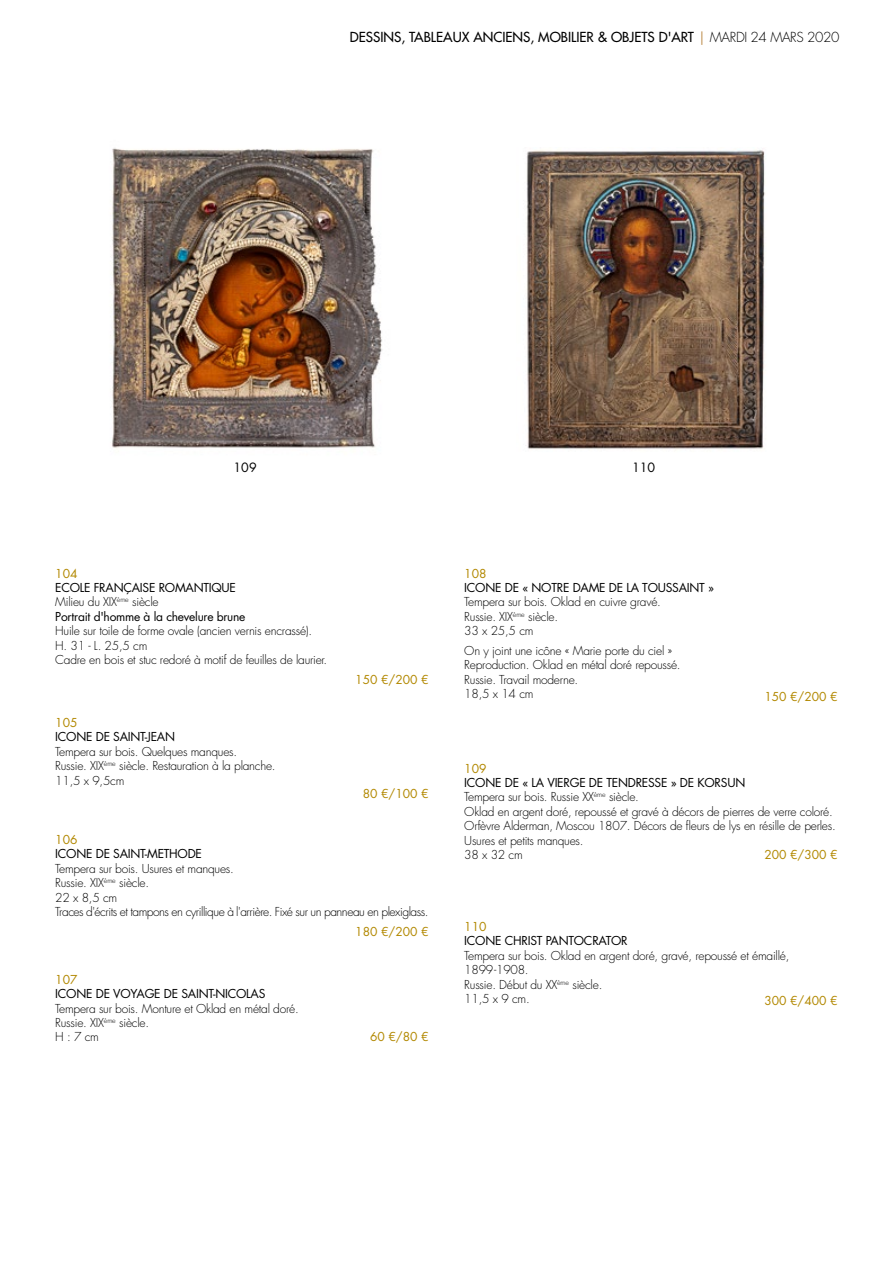
<style>
.page{position:relative;width:893px;height:1263px;background:#fff}
.page>*{position:absolute;margin:0;border:0;box-sizing:border-box;transform-origin:0 0}
.t1{font:13.5px "Futura";color:#000}
.t2{font:12.45px "Futura Std";color:#000}
.t3{font:300 12px/14.4px "Futura Std";letter-spacing:-.02em;color:#000}
.t4{font:12px/14.4px "Futura Std";letter-spacing:-.02em;color:#000}
.t5{font:300 12px/14.4px "Futura Std";letter-spacing:-.04em;color:#000}
.t6{font:12px "Futura Std";color:#b28800}
.s1{font-family:"Futura Std";color:#c29558}
.s2{font-family:"Futura CE";font-weight:300}
.s3{font-weight:300}
.s4{font-weight:400}
</style>
<div class="page">
<img style="left:112px;top:148px;width:270px;height:300px">
<img style="left:526px;top:150px;width:239px;height:299px">
<p class="t1" style="left:350px;top:28px;width:491px">DESSINS, TABLEAUX ANCIENS, MOBILIER &amp; OBJETS D'ART <span class="s1">|</span> <span class="s2">MARDI 24 MARS 2020</span></p>
<p class="t2" style="left:234px;top:459px;width:25px">109</p>
<p class="t2" style="left:632px;top:459px;width:25px">110</p>
<p class="t6" style="left:55px;top:565px;width:24px">104</p>
<p class="t4" style="left:55px;top:580px;width:192px">ECOLE FRANÇAISE ROMANTIQUE<br><span class="s3">Milieu du XIX</span><sup>ème</sup> <span class="s3">siècle<br></span>Portrait d'homme à la chevelure brune</p>
<p class="t3" style="left:55px;top:624px;width:273px">Huile sur toile de forme ovale (ancien vernis encrassé).<br>H. 31 - L. 25,5 cm<br>Cadre en bois et stuc redoré à motif de feuilles de laurier.</p>
<p class="t6" style="left:355px;top:672px;width:75px">150 €/200 €</p>
<p class="t6" style="left:464px;top:565px;width:24px">108</p>
<p class="t4" style="left:464px;top:580px;width:251px">ICONE DE « NOTRE DAME DE LA TOUSSAINT »</p>
<p class="t3" style="left:464px;top:595px;width:198px">Tempera sur bois. Oklad en cuivre gravé.<br>Russie. XIX<sup>ème</sup> siècle.<br>33 x 25,5 cm</p>
<p class="t3" style="left:464px;top:644px;width:218px">On y joint une icône « Marie porte du ciel »<br>Reproduction. Oklad en métal doré repoussé.<br>Russie. Travail moderne.<br>18,5 x 14 cm</p>
<p class="t6" style="left:764px;top:688px;width:75px">150 €/200 €</p>
<p class="t6" style="left:55px;top:715px;width:24px">105</p>
<p class="t4" style="left:55px;top:730px;width:121px">ICONE DE SAINT-JEAN</p>
<p class="t3" style="left:55px;top:745px;width:222px">Tempera sur bois. Quelques manques.<br>Russie. XIX<sup>ème</sup> siècle. Restauration à la planche.<br>11,5 x 9,5cm</p>
<p class="t6" style="left:363px;top:786px;width:67px">80 €/100 €</p>
<p class="t6" style="left:55px;top:832px;width:24px">106</p>
<p class="t4" style="left:55px;top:847px;width:148px">ICONE DE SAINT-METHODE</p>
<p class="t5" style="left:55px;top:862px;width:375px">Tempera sur bois. Usures et manques.<br>Russie. XIX<sup>ème</sup> siècle.<br>22 x 8,5 cm<br>Traces d'écrits et tampons en cyrillique à l'arrière. Fixé sur un panneau en plexiglass.</p>
<p class="t6" style="left:355px;top:924px;width:75px">180 €/200 €</p>
<p class="t6" style="left:55px;top:972px;width:24px">107</p>
<p class="t4" style="left:55px;top:987px;width:212px">ICONE DE VOYAGE DE SAINT-NICOLAS</p>
<p class="t3" style="left:55px;top:1001px;width:245px">Tempera sur bois. Monture et Oklad en métal doré.<br>Russie. XIX<sup>ème</sup> siècle.<br>H : 7 cm</p>
<p class="t6" style="left:370px;top:1029px;width:60px">60 €/80 €</p>
<p class="t6" style="left:464px;top:760px;width:24px">109</p>
<p class="t3" style="left:464px;top:776px;width:373px"><span class="s4">ICONE DE « LA VIERGE DE TENDRESSE » DE KORSUN<br></span>Tempera sur bois. Russie XX<sup>ème</sup> siècle.<br>Oklad en argent doré, repoussé et gravé à décors de pierres de verre coloré.<br>Orfèvre Alderman, Moscou 1807. Décors de fleurs de lys en résille de perles.<br>Usures et petits manques.<br>38 x 32 cm</p>
<p class="t6" style="left:764px;top:847px;width:75px">200 €/300 €</p>
<p class="t6" style="left:464px;top:919px;width:24px">110</p>
<p class="t4" style="left:464px;top:934px;width:165px">ICONE CHRIST PANTOCRATOR</p>
<p class="t3" style="left:464px;top:949px;width:327px">Tempera sur bois. Oklad en argent doré, gravé, repoussé et émaillé,<br>1899-1908.<br>Russie. Début du XX<sup>ème</sup> siècle.<br>11,5 x 9 cm.</p>
<p class="t6" style="left:764px;top:993px;width:75px">300 €/400 €</p>
</div>
